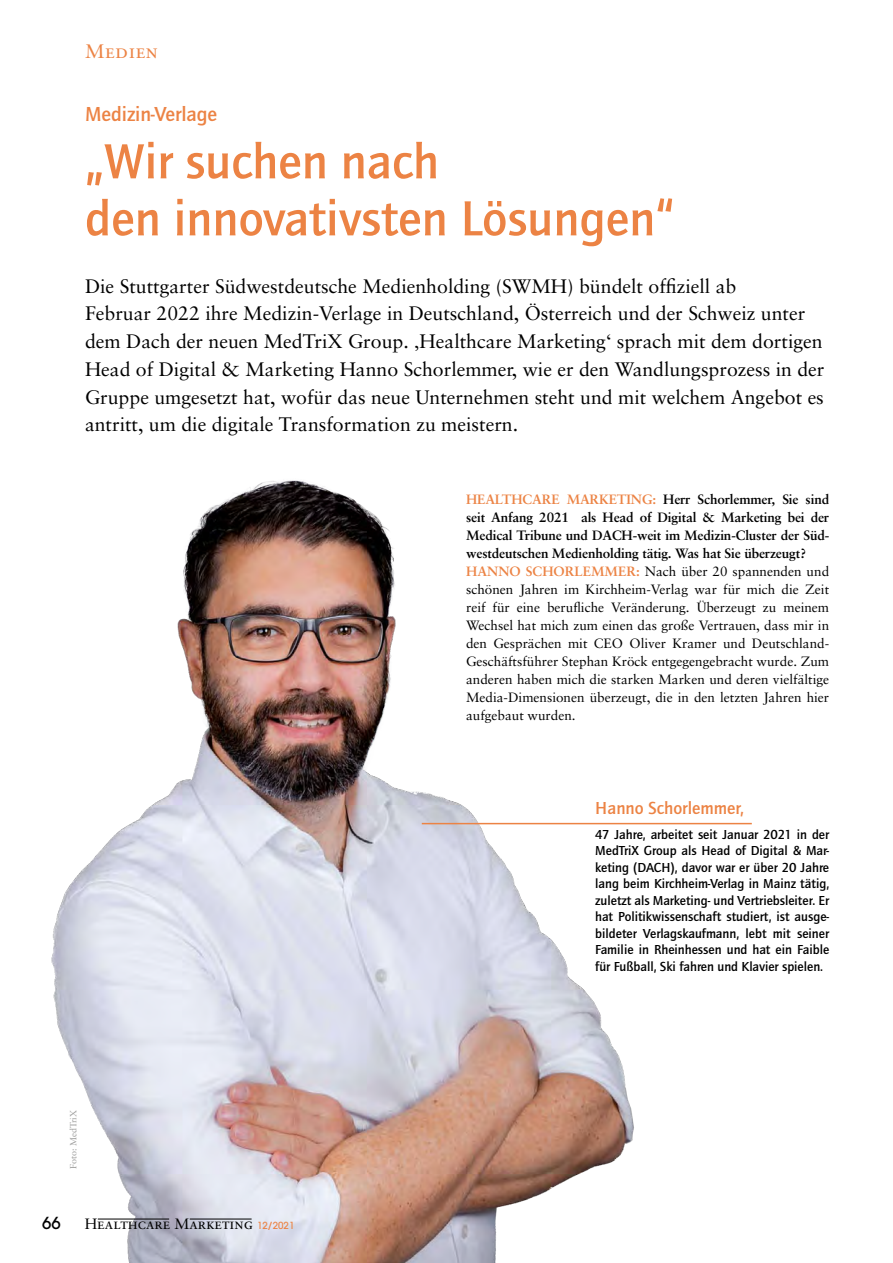
<style>
.page{position:relative;width:893px;height:1263px;background:#fff}
.page>*{position:absolute;margin:0;border:0;box-sizing:border-box;transform-origin:0 0}
.t1{font:500 51px/57px "Quay Sans ITC Std";color:#ec8344}
.t2{font:500 21px "Quay Sans ITC Std";color:#ec8344}
.t3{font:19.5px/27.8px "Sabon";color:#000}
.t4{font:19.5px "Sabon Roman SC";letter-spacing:.025em;color:#ec8344}
.t5{font:500 18px "Quay Sans ITC Std";color:#ec8344}
.t6{font:500 16.5px "Avant Garde";color:#000}
.t7{font:15px "Sabon Roman SC";color:#000}
.t8{font:13.5px/18px "Sabon";color:#000;text-align:justify}
.t9{font:500 13.5px/16.5px "Quay Sans ITC Std";color:#000;text-align:justify}
.t10{font:700 13.5px/18px "Sabon";letter-spacing:-.01em;color:#000}
.t11{font:700 13.5px "Sabon";letter-spacing:-.01em;color:#ec8344}
.t12{font:9px "Sabon";color:#9d9d9c}
.s1{color:#ec8344}
.s2{font-weight:700;color:#ec8344}
.s3{font-family:"Avant Garde";font-weight:500;font-size:9.75px;color:#ec8344}
</style>
<div class="page">
<img style="left:51px;top:480px;width:701px;height:783px">
<hr style="left:98px;top:1219px;width:71px;height:1px;background:#000">
<hr style="left:190px;top:1219px;width:62px;height:1px;background:#000">
<hr style="left:422px;top:823px;width:330px;height:1px;background:#ec8344">
<p class="t4" style="left:85px;top:39px;width:74px">Medien</p>
<p class="t2" style="left:85px;top:102px;width:134px">Medizin-Verlage</p>
<p class="t1" style="left:85px;top:133px;width:591px">„Wir suchen nach<br>den innovativsten Lösungen“</p>
<p class="t3" style="left:85px;top:272px;width:741px">Die Stuttgarter Südwestdeutsche Medienholding (SWMH) bündelt offiziell ab<br>Februar 2022 ihre Medizin-Verlage in Deutschland, Österreich und der Schweiz unter dem Dach der neuen MedTriX Group. ‚Healthcare Marketing‘ sprach mit dem dortigen Head of Digital &amp; Marketing Hanno Schorlemmer, wie er den Wandlungsprozess in der Gruppe umgesetzt hat, wofür das neue Unternehmen steht und mit welchem Angebot es antritt, um die digitale Transformation zu meistern.</p>
<p class="t10" style="left:466px;top:490px;width:365px;text-indent:186px"><span class="s1">:</span> Herr Schorlemmer, Sie sind seit Anfang 2021 als Head of Digital &amp; Marketing bei der Medical Tribune und DACH-weit im Medizin-Cluster der Süd&shy;westdeutschen Medienholding tätig. Was hat Sie überzeugt?<br><span class="s1">HANNO</span></p>
<p class="t11" style="left:466px;top:491px;width:21px">HEALT</p>
<p class="t11" style="left:511px;top:491px;width:22px">HCARE</p>
<p class="t11" style="left:567px;top:491px;width:24px">MARKETING</p>
<p class="t8" style="left:466px;top:562px;width:365px;text-indent:125px"><span class="s2">MMER:</span> Nach über 20 spannenden und schönen Jahren im Kirchheim-Verlag war für mich die Zeit reif für eine berufliche Veränderung. Überzeugt zu meinem Wechsel hat mich zum einen das große Vertrauen, dass mir in den Gesprächen mit CEO Oliver Kramer und Deutschland-Geschäftsführer Stephan Kröck entgegengebracht wurde. Zum anderen haben mich die starken Marken und deren vielfältige Media-Dimensionen überzeugt, die in den letzten Jahren hier aufgebaut wurden.</p>
<p class="t11" style="left:526px;top:563px;width:38px">SCHORLE</p>
<p class="t12" style="left:68px;top:1169px;width:61px;rotate:-90deg">Foto: MedTriX</p>
<p class="t6" style="left:42px;top:1213px;width:20px">66</p>
<p class="t7" style="left:85px;top:1215px;width:211px">Healthcare Marketing <span class="s3">12/2021</span></p>
<p class="t5" style="left:595px;top:797px;width:150px">Hanno Schorlemmer,</p>
<p class="t9" style="left:595px;top:826px;width:235px">47 Jahre, arbeitet seit Januar 2021 in der MedTriX Group als Head of Digital &amp; Mar&shy;keting (DACH), davor war er über 20 Jahre lang beim Kirchheim-Verlag in Mainz tätig, zuletzt als Marketing- und Vertriebsleiter. Er hat Politikwissenschaft studiert, ist ausge&shy;bildeter Verlagskaufmann, lebt mit seiner Familie in Rheinhessen und hat ein Faible für Fußball, Ski fahren und Klavier spielen.</p>
</div>
